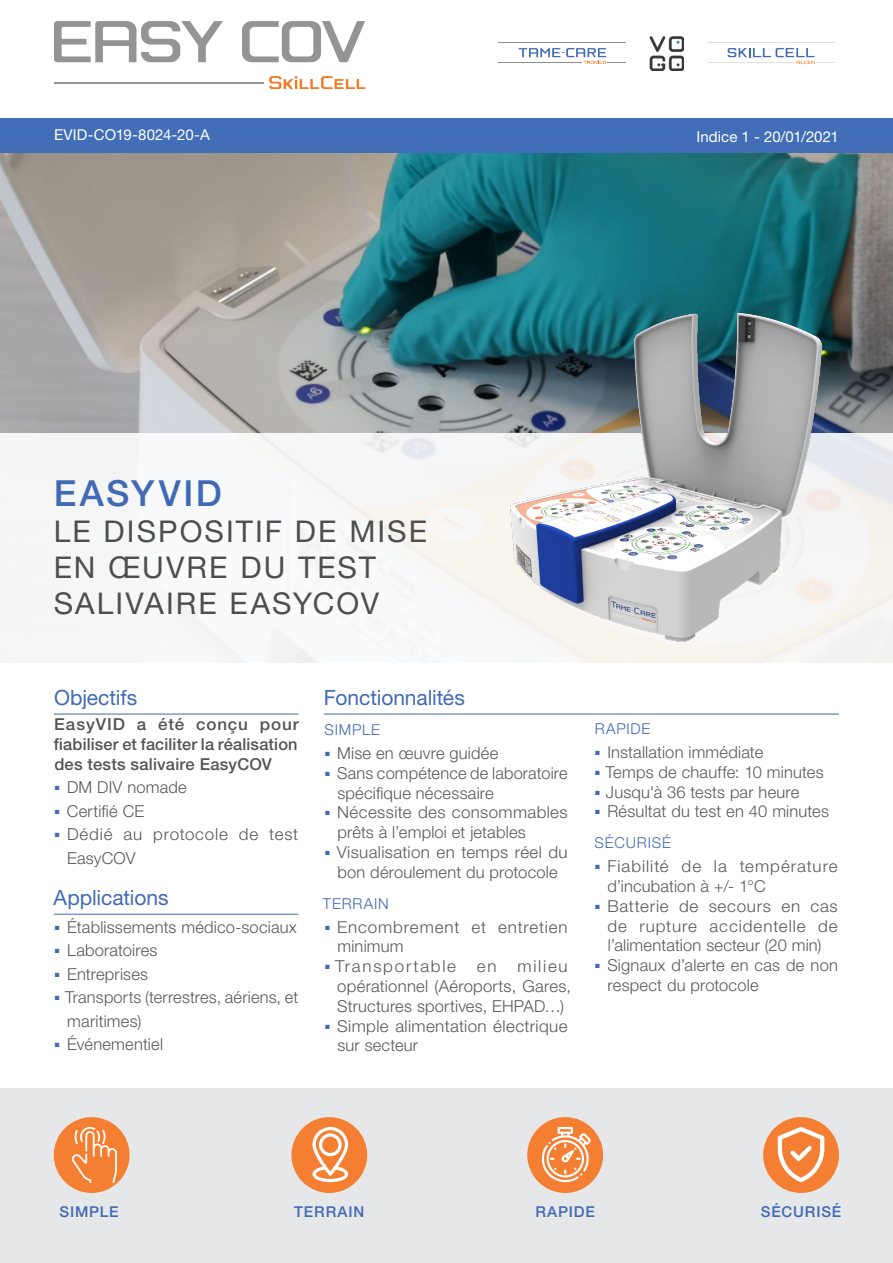
<style>
.page{position:relative;width:893px;height:1263px;background:#fff}
.page>*{position:absolute;margin:0;border:0;box-sizing:border-box;transform-origin:0 0}
.Titre{font:500 36px "Helvetica Neue LT Std";letter-spacing:.07em;color:#406ab4}
.Titre-2{font:30px/36px "Helvetica Neue LT Std";letter-spacing:.07em;color:#4c4f50}
.Intertitre{font:21px "Helvetica Neue LT Std";letter-spacing:-.005em;color:#406ab4}
.t1{font:300 16.5px/19.8px "Helvetica Neue LT Std";letter-spacing:.015em;color:#595959}
.Liste{font:500 16.5px/20.1px "Helvetica Neue LT Std";letter-spacing:.01em;color:#525456;text-align:justify}
.t2{font:300 16.5px/19.8px "Helvetica Neue LT Std";letter-spacing:.045em;color:#595959}
.t3{font:300 16.5px/19.8px "Helvetica Neue LT Std";letter-spacing:.055em;color:#595959}
.t4{font:300 16.5px "Helvetica Neue LT Std";letter-spacing:.1em;color:#595959}
.Texte{font:15px "Helvetica Neue LT Std";color:#fff}
.Intertitre-2{font:300 15px "Helvetica Neue LT Std";letter-spacing:.055em;color:#406ab4}
.Intertitre-3{font:500 15px "Helvetica Neue LT Std";letter-spacing:.06em;color:#406ab4}
</style>
<div class="page">
<div style="left:0;top:1089px;width:893px;height:174px;background:#e6e7e9"></div>
<img style="left:0;top:153px;width:893px;height:279px">
<div style="left:0;top:432px;width:893px;height:230px;background:#f7f7f7"></div>
<hr style="left:54px;top:714px;width:244px;height:1px;background:#406ab4">
<hr style="left:54px;top:914px;width:244px;height:1px;background:#406ab4">
<hr style="left:324px;top:714px;width:515px;height:1px;background:#406ab4">
<img style="left:447px;top:298px;width:446px;height:350px">
<div style="left:54px;top:1117px;width:76px;height:76px;background:#f47f32;border-radius:50%"></div>
<div style="left:291px;top:1117px;width:76px;height:76px;background:#f47f32;border-radius:50%"></div>
<div style="left:527px;top:1117px;width:76px;height:76px;background:#f47f32;border-radius:50%"></div>
<div style="left:763px;top:1117px;width:76px;height:76px;background:#f47f32;border-radius:50%"></div>
<svg style="left:542px;top:1127px;width:49px;height:55px"></svg>
<svg style="left:72px;top:1127px;width:45px;height:55px"></svg>
<svg style="left:778px;top:1127px;width:46px;height:55px"></svg>
<svg style="left:312px;top:1127px;width:36px;height:55px"></svg>
<hr style="left:499px;top:62px;width:83px;height:1px;background:#8b8d90">
<hr style="left:499px;top:42px;width:127px;height:1px;background:#8b8d90">
<svg style="left:519px;top:48px;width:107px;height:16px"></svg>
<hr style="left:707px;top:42px;width:128px;height:1px;background:#8b8d90">
<hr style="left:707px;top:62px;width:88px;height:1px;background:#8b8d90">
<svg style="left:728px;top:48px;width:107px;height:16px"></svg>
<div style="left:0;top:119px;width:893px;height:34px;background:#416eb6"></div>
<img style="left:649px;top:36px;width:35px;height:34px">
<svg style="left:269px;top:76px;width:96px;height:13px"></svg>
<hr style="left:54px;top:82px;width:209px;height:1px;background:#949494">
<svg style="left:242px;top:21px;width:123px;height:41px"></svg>
<svg style="left:54px;top:21px;width:169px;height:41px"></svg>
<p class="Texte" style="left:54px;top:126px;width:157px">EVID-CO19-8024-20-A</p>
<p class="Texte" style="left:697px;top:128px;width:144px">Indice 1 - 20/01/2021</p>
<p class="Titre" style="left:54px;top:472px;width:169px">EASYVID</p>
<p class="Titre-2" style="left:54px;top:513px;width:375px">LE DISPOSITIF DE MISE<br>EN ŒUVRE DU TEST<br>SALIVAIRE EASYCOV</p>
<p class="Intertitre" style="left:54px;top:685px;width:85px">Objectifs</p>
<p class="Liste" style="left:54px;top:713px;width:246px">EasyVID a été conçu pour fiabiliser et faciliter la réalisation des tests salivaire EasyCOV</p>
<p class="t1" style="left:55px;top:777px;width:134px"><sup>■</sup> DM DIV nomade</p>
<p class="t1" style="left:55px;top:801px;width:91px"><sup>■</sup> Certifié CE</p>
<p class="t2" style="left:67px;top:822px;width:233px;line-height:23.4px;text-indent:-13px"><sup>■</sup> Dédié au protocole de test<br>EasyCOV</p>
<p class="Intertitre" style="left:54px;top:885px;width:117px">Applications</p>
<p class="t1" style="left:55px;top:917px;width:244px"><sup>■</sup> Établissements médico-sociaux</p>
<p class="t1" style="left:55px;top:940px;width:105px"><sup>■</sup> Laboratoires</p>
<p class="t1" style="left:55px;top:964px;width:95px"><sup>■</sup> Entreprises</p>
<p class="t1" style="left:67px;top:985px;width:232px;line-height:23.4px;text-indent:-13px"><sup>■</sup> Transports (terrestres, aériens, et maritimes)</p>
<p class="t1" style="left:55px;top:1034px;width:110px"><sup>■</sup> Événementiel</p>
<p class="Intertitre" style="left:324px;top:685px;width:142px">Fonctionnalités</p>
<p class="Intertitre-2" style="left:324px;top:720px;width:57px">SIMPLE</p>
<p class="t1" style="left:325px;top:743px;width:175px"><sup>■</sup> Mise en œuvre guidée</p>
<p class="t1" style="left:337px;top:763px;width:232px;text-indent:-13px"><sup>■</sup> Sans compétence de laboratoire spécifique nécessaire</p>
<p class="t1" style="left:337px;top:802px;width:232px;text-indent:-13px"><sup>■</sup> Nécessite des consommables prêts à l’emploi et jetables</p>
<p class="t1" style="left:325px;top:842px;width:245px;text-align:center"><sup>■</sup> Visualisation en temps réel du bon déroulement du protocole</p>
<p class="Intertitre-2" style="left:323px;top:894px;width:67px">TERRAIN</p>
<p class="t2" style="left:337px;top:916px;width:232px;text-indent:-13px"><sup>■</sup> Encombrement et entretien minimum</p>
<p class="t4" style="left:325px;top:956px;width:133px"><sup>■</sup> Transportable</p>
<p class="t1" style="left:477px;top:956px;width:21px">en</p>
<p class="t1" style="left:337px;top:956px;width:236px;text-indent:180px">milieu opérationnel (Aéroports, Gares,<br>Structures sportives, EHPAD…)</p>
<p class="t1" style="left:337px;top:1015px;width:232px;text-indent:-13px"><sup>■</sup> Simple alimentation électrique sur secteur</p>
<p class="Intertitre-2" style="left:595px;top:719px;width:57px">RAPIDE</p>
<p class="t1" style="left:595px;top:742px;width:170px"><sup>■</sup> Installation immédiate</p>
<p class="t1" style="left:595px;top:762px;width:230px"><sup>■</sup> Temps de chauffe: 10 minutes</p>
<p class="t1" style="left:595px;top:781px;width:206px"><sup>■</sup> Jusqu'à 36 tests par heure</p>
<p class="t1" style="left:595px;top:801px;width:236px"><sup>■</sup> Résultat du test en 40 minutes</p>
<p class="Intertitre-2" style="left:595px;top:834px;width:78px">SÉCURISÉ</p>
<p class="t3" style="left:607px;top:856px;width:232px;text-indent:-13px"><sup>■</sup> Fiabilité de la température d’incubation à +/- 1°C</p>
<p class="t1" style="left:607px;top:896px;width:232px;text-align:justify;text-indent:-13px"><sup>■</sup> Batterie de secours en cas de rupture accidentelle de l’alimentation secteur (20 min)</p>
<p class="t1" style="left:608px;top:955px;width:232px;text-indent:-13px"><sup>■</sup> Signaux d’alerte en cas de non respect du protocole</p>
<p class="Intertitre-3" style="left:59px;top:1202px;width:61px">SIMPLE</p>
<p class="Intertitre-3" style="left:294px;top:1202px;width:72px">TERRAIN</p>
<p class="Intertitre-3" style="left:535px;top:1202px;width:61px">RAPIDE</p>
<p class="Intertitre-3" style="left:761px;top:1202px;width:82px">SÉCURISÉ</p>
</div>
